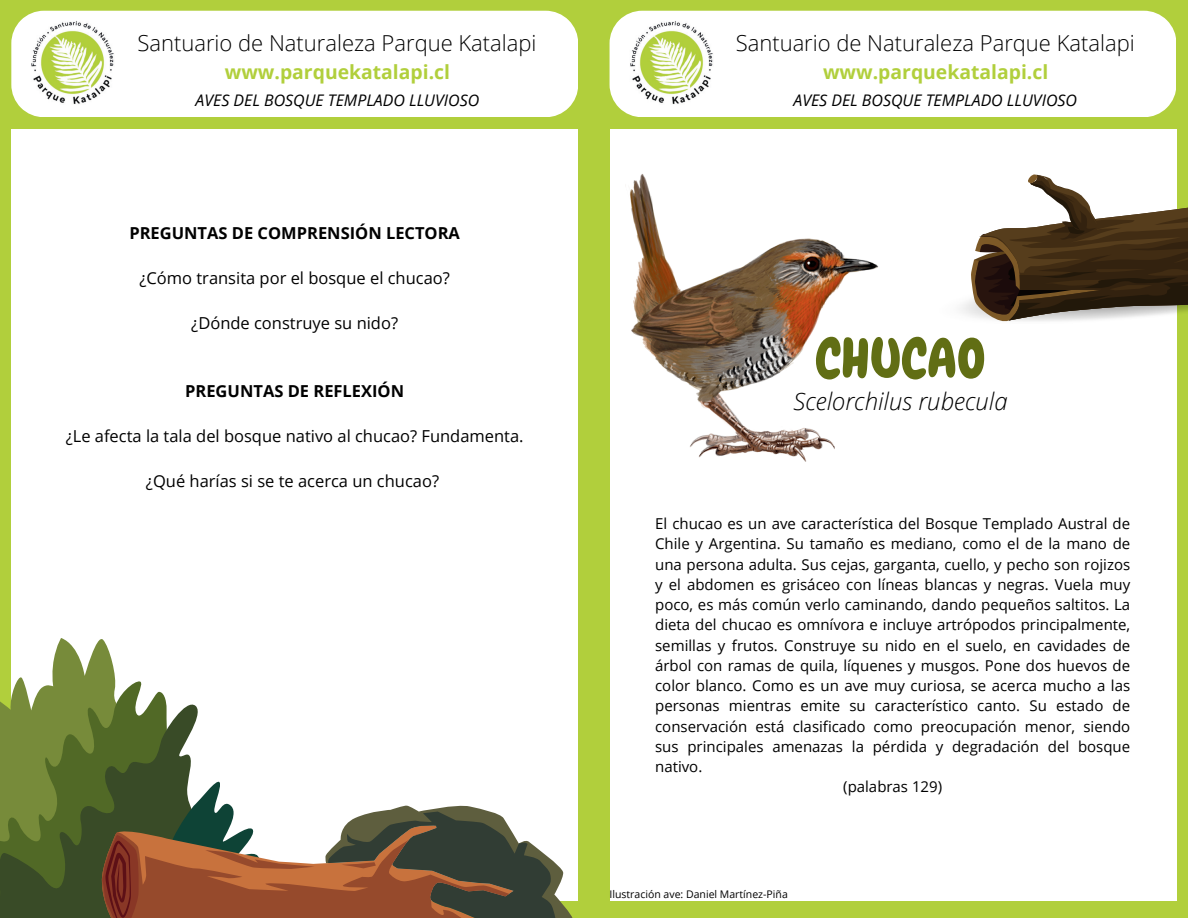
<style>
.page{position:relative;width:1188px;height:918px;background:#b1cf3c}
.page>*{position:absolute;margin:0;border:0;box-sizing:border-box;transform-origin:0 0}
.t1{font:54px "Chewy";color:#616e14}
.t2{font:italic 300 24px "Open Sans";color:#000}
.t3{font:300 22.05px "Open Sans";color:#000}
.t4{font:700 19.35px "Open Sans";color:#b1cf3c}
.t5{font:16.5px "Open Sans";color:#000}
.t6{font:700 16.5px "Open Sans";color:#000}
.t7{font:italic 16.05px "Open Sans";color:#000}
.t8{font:15px "Open Sans";color:#000}
.t9{font:10.5px "Open Sans";color:#000}
</style>
<div class="page">
<div style="left:610px;top:11px;width:566px;height:106px;background:#fff"></div>
<div style="left:610px;top:129px;width:566px;height:772px;background:#fff"></div>
<img style="left:629px;top:20px;width:84px;height:85px">
<div style="left:11px;top:11px;width:567px;height:106px;background:#fff"></div>
<div style="left:11px;top:129px;width:567px;height:772px;background:#fff"></div>
<img style="left:31px;top:20px;width:84px;height:85px">
<img style="left:630px;top:174px;width:249px;height:288px">
<svg style="left:960px;top:174px;width:228px;height:154px"></svg>
<svg style="left:0;top:638px;width:573px;height:280px"></svg>
<h3 class="t3" style="left:138px;top:28px;width:401px">Santuario de Naturaleza Parque Katalapi</h3>
<p class="t4" style="left:225px;top:59px;width:227px">www.parquekatalapi.cl</p>
<p class="t7" style="left:196px;top:89px;width:285px">AVES DEL BOSQUE TEMPLADO LLUVIOSO</p>
<p class="t7" style="left:793px;top:89px;width:285px">AVES DEL BOSQUE TEMPLADO LLUVIOSO</p>
<h3 class="t3" style="left:736px;top:28px;width:401px">Santuario de Naturaleza Parque Katalapi</h3>
<p class="t4" style="left:823px;top:59px;width:227px">www.parquekatalapi.cl</p>
<p class="t6" style="left:129px;top:222px;width:332px">PREGUNTAS DE COMPRENSIÓN LECTORA</p>
<p class="t5" style="left:139px;top:267px;width:312px">¿Cómo transita por el bosque el chucao?</p>
<p class="t5" style="left:191px;top:312px;width:208px">¿Dónde construye su nido?</p>
<p class="t6" style="left:185px;top:379px;width:220px">PREGUNTAS DE REFLEXIÓN</p>
<p class="t5" style="left:66px;top:424px;width:459px">¿Le afecta la tala del bosque nativo al chucao? Fundamenta.</p>
<p class="t5" style="left:146px;top:469px;width:295px">¿Qué harías si se te acerca un chucao?</p>
<h1 class="t1" style="left:816px;top:324px;width:171px">CHUCAO</h1>
<h2 class="t2" style="left:794px;top:384px;width:216px">Scelorchilus rubecula</h2>
<p class="t8" style="left:655px;top:513px;width:477px">El chucao es un ave característica del Bosque Templado Austral de</p>
<p class="t8" style="left:655px;top:534px;width:477px">Chile y Argentina. Su tamaño es mediano, como el de la mano de</p>
<p class="t8" style="left:655px;top:554px;width:477px">una persona adulta. Sus cejas, garganta, cuello, y pecho son rojizos</p>
<p class="t8" style="left:655px;top:574px;width:477px">y el abdomen es grisáceo con líneas blancas y negras. Vuela muy</p>
<p class="t8" style="left:655px;top:594px;width:477px">poco, es más común verlo caminando, dando pequeños saltitos. La</p>
<p class="t8" style="left:655px;top:615px;width:477px">dieta del chucao es omnívora e incluye artrópodos principalmente,</p>
<p class="t8" style="left:655px;top:635px;width:477px">semillas y frutos. Construye su nido en el suelo, en cavidades de</p>
<p class="t8" style="left:655px;top:655px;width:477px">árbol con ramas de quila, líquenes y musgos. Pone dos huevos de</p>
<p class="t8" style="left:655px;top:675px;width:477px">color blanco. Como es un ave muy curiosa, se acerca mucho a las</p>
<p class="t8" style="left:655px;top:696px;width:477px">personas mientras emite su característico canto. Su estado de</p>
<p class="t8" style="left:655px;top:716px;width:477px">conservación está clasificado como preocupación menor, siendo</p>
<p class="t8" style="left:655px;top:736px;width:477px">sus principales amenazas la pérdida y degradación del bosque</p>
<p class="t8" style="left:655px;top:756px;width:49px">nativo.</p>
<p class="t8" style="left:843px;top:777px;width:100px">(palabras 129)</p>
<p class="t9" style="left:610px;top:887px;width:180px">Ilustración ave: Daniel Martínez-Piña</p>
</div>
